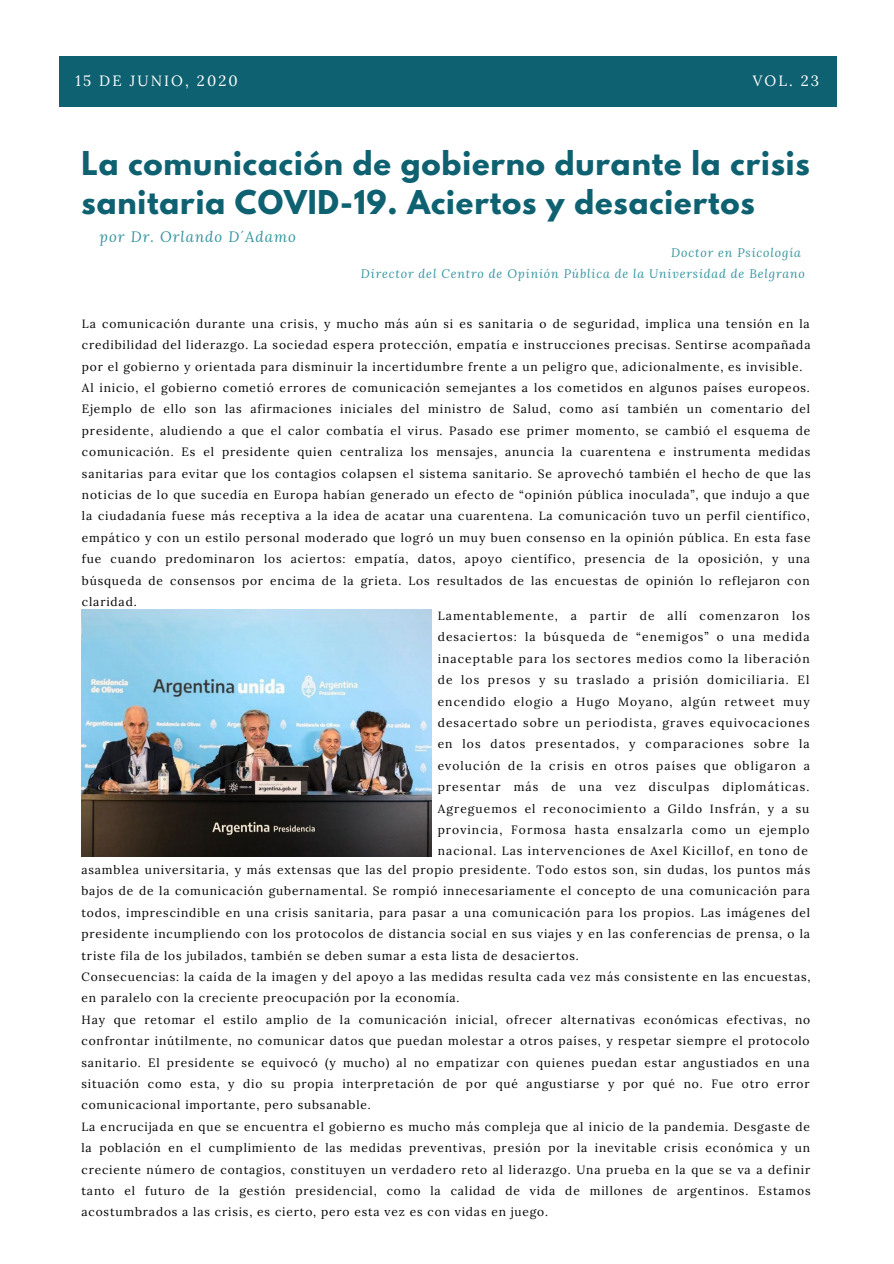
<style>
.page{position:relative;width:894px;height:1264px;background:#fff}
.page>*{position:absolute;margin:0;border:0;box-sizing:border-box;transform-origin:0 0}
.t1{font:700 29.1px/39.3px "League Spartan";letter-spacing:.03em;color:#0e6171}
.t2{font:italic 14.85px "Lora";letter-spacing:.07em;color:#3494a0}
.t3{font:14.85px "Lora";letter-spacing:.14em;color:#fff}
.t4{font:italic 12.3px/21.3px "Lora";letter-spacing:.07em;color:#3494a0}
.t5{font:12px/21.5px "Lora";letter-spacing:.07em;color:#000}
</style>
<div class="page">
<img style="left:82px;top:609px;width:349px;height:248px">
<div style="left:60px;top:56px;width:776px;height:50px;background:#0e6171"></div>
<p class="t3" style="left:75px;top:71px;width:164px">15 DE JUNIO, 2020</p>
<p class="t3" style="left:752px;top:71px;width:68px">VOL. 23</p>
<h1 class="t1" style="left:81px;top:147px;width:729px">La comunicación de gobierno durante la crisis sanitaria COVID-19. Aciertos y desaciertos</h1>
<p class="t2" style="left:99px;top:227px;width:198px">por Dr. Orlando D´Adamo</p>
<p class="t4" style="left:361px;top:242px;width:445px;text-indent:310px">Doctor en Psicología<br>Director del Centro de Opinión Pública de la Universidad de Belgrano</p>
<p class="t5" style="left:82px;top:313px;width:729px">La comunicación durante una crisis, y mucho más aún si es sanitaria o de seguridad, implica una tensión en la credibilidad del liderazgo. La sociedad espera protección, empatía e instrucciones precisas. Sentirse acompañada por el gobierno y orientada para disminuir la incertidumbre frente a un peligro que, adicionalmente, es invisible.<br>Al inicio, el gobierno cometió errores de comunicación semejantes a los cometidos en algunos países europeos.<br>Ejemplo de ello son las afirmaciones iniciales del ministro de Salud, como así también un comentario del presidente, aludiendo a que el calor combatía el virus. Pasado ese primer momento, se cambió el esquema de comunicación. Es el presidente quien centraliza los mensajes, anuncia la cuarentena e instrumenta medidas sanitarias para evitar que los contagios colapsen el sistema sanitario. Se aprovechó también el hecho de que las noticias de lo que sucedía en Europa habían generado un efecto de “opinión pública inoculada”, que indujo a que la ciudadanía fuese más receptiva a la idea de acatar una cuarentena. La comunicación tuvo un perfil científico, empático y con un estilo personal moderado que logró un muy buen consenso en la opinión pública. En esta fase fue cuando predominaron los aciertos: empatía, datos, apoyo científico, presencia de la oposición, y una búsqueda de consensos por encima de la grieta. Los resultados de las encuestas de opinión lo reflejaron con claridad.</p>
<p class="t5" style="left:437px;top:605px;width:374px;text-align:justify">Lamentablemente, a partir de allí comenzaron los desaciertos: la búsqueda de “enemigos” o una medida inaceptable para los sectores medios como la liberación de los presos y su traslado a prisión domiciliaria. El encendido elogio a Hugo Moyano, algún retweet muy desacertado sobre un periodista, graves equivocaciones en los datos presentados, y comparaciones sobre la evolución de la crisis en otros países que obligaron a presentar más de una vez disculpas diplomáticas.<br>Agreguemos el reconocimiento a Gildo Insfrán, y a su provincia, Formosa hasta ensalzarla como un ejemplo nacional. Las intervenciones de Axel Kicillof, en tono de</p>
<p class="t5" style="left:81px;top:858px;width:730px">asamblea universitaria, y más extensas que las del propio presidente. Todo estos son, sin dudas, los puntos más bajos de de la comunicación gubernamental. Se rompió innecesariamente el concepto de una comunicación para todos, imprescindible en una crisis sanitaria, para pasar a una comunicación para los propios. Las imágenes del presidente incumpliendo con los protocolos de distancia social en sus viajes y en las conferencias de prensa, o la triste fila de los jubilados, también se deben sumar a esta lista de desaciertos.<br>Consecuencias: la caída de la imagen y del apoyo a las medidas resulta cada vez más consistente en las encuestas, en paralelo con la creciente preocupación por la economía.<br>Hay que retomar el estilo amplio de la comunicación inicial, ofrecer alternativas económicas efectivas, no confrontar inútilmente, no comunicar datos que puedan molestar a otros países, y respetar siempre el protocolo sanitario. El presidente se equivocó (y mucho) al no empatizar con quienes puedan estar angustiados en una situación como esta, y dio su propia interpretación de por qué angustiarse y por qué no. Fue otro error comunicacional importante, pero subsanable.<br>La encrucijada en que se encuentra el gobierno es mucho más compleja que al inicio de la pandemia. Desgaste de la población en el cumplimiento de las medidas preventivas, presión por la inevitable crisis económica y un creciente número de contagios, constituyen un verdadero reto al liderazgo. Una prueba en la que se va a definir tanto el futuro de la gestión presidencial, como la calidad de vida de millones de argentinos. Estamos acostumbrados a las crisis, es cierto, pero esta vez es con vidas en juego.</p>
</div>
